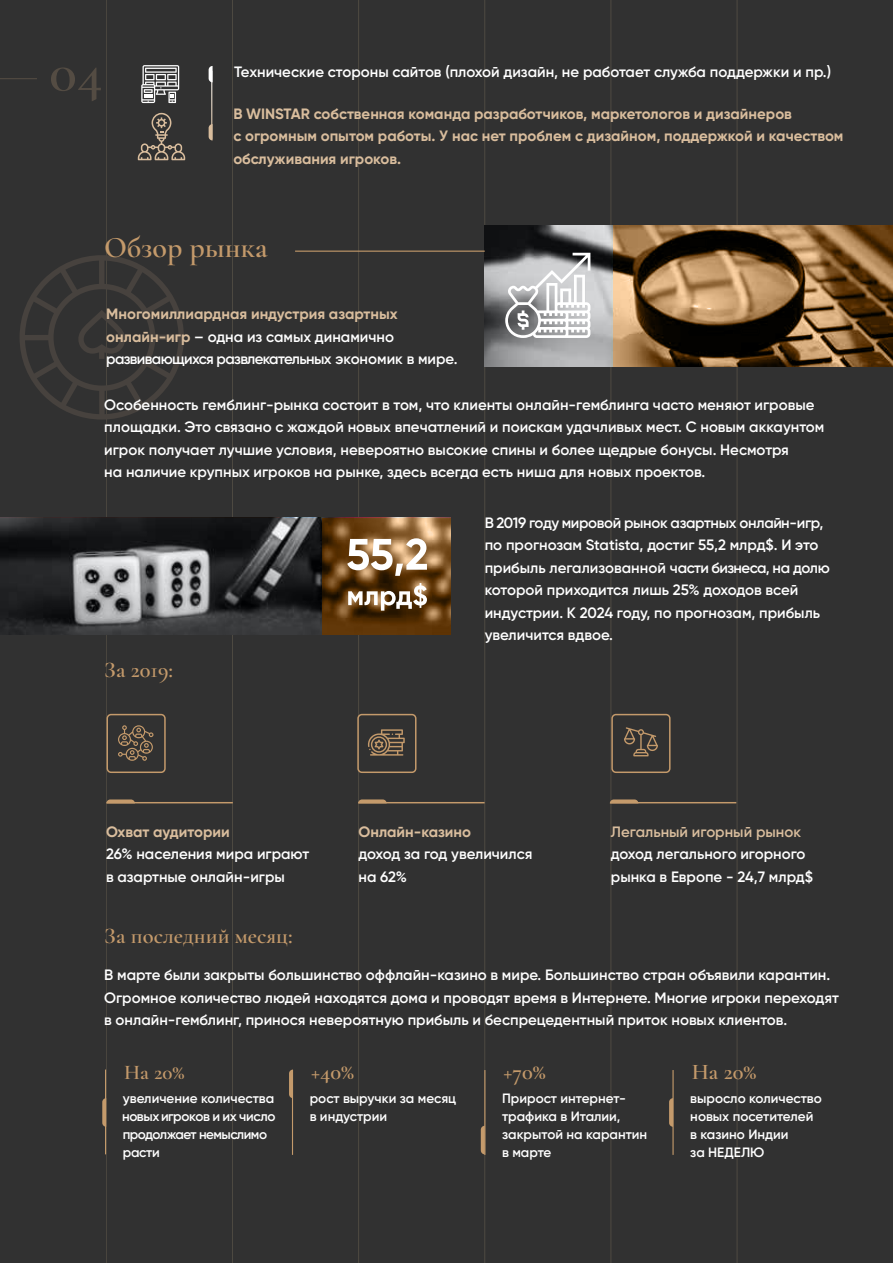
<style>
.page{position:relative;width:893px;height:1263px;background:#313131}
.page>*{position:absolute;margin:0;border:0;box-sizing:border-box;transform-origin:0 0}
.t1{font:600 57.45px "Cormorant Garamond";color:#544c43}
.t2{font:600 30px "Cormorant Garamond";color:#c49a6b}
.t3{font:600 22.5px "Cormorant Garamond";color:#c49a6b}
.t4{font:600 21px "Cormorant Garamond";color:#c49a6b}
.t5{font:600 15px/22.5px "Gilroy";color:#fff}
.t6{font:700 15px/22.5px "Gilroy";color:#d9bd9d}
.t7{font:600 15px/22.5px "Gilroy";letter-spacing:-.04em;color:#fff}
.t8{font:600 15px "Gilroy";color:#d9bd9d}
.t9{font:600 13.5px/18px "Gilroy";color:#fff}
.t10{font:600 13.5px/18px "Gilroy";letter-spacing:-.02em;color:#fff}
.s1{font-weight:700;color:#d9bd9d}
</style>
<div class="page">
<hr style="left:106px;top:0;width:1px;height:1263px;background:#cab387">
<hr style="left:232px;top:0;width:1px;height:1263px;background:#cab387">
<hr style="left:358px;top:0;width:1px;height:1263px;background:#cab387">
<hr style="left:484px;top:0;width:1px;height:1263px;background:#cab387">
<hr style="left:611px;top:0;width:1px;height:1263px;background:#cab387">
<hr style="left:737px;top:0;width:1px;height:1263px;background:#cab387">
<svg style="left:20px;top:255px;width:164px;height:165px"></svg>
<svg style="left:612px;top:225px;width:281px;height:141px;background:#795b39"></svg>
<svg style="left:485px;top:225px;width:126px;height:141px;background:#7d7e80"></svg>
<svg style="left:0;top:518px;width:323px;height:116px"></svg>
<svg style="left:323px;top:518px;width:128px;height:116px;background:#6e471c"></svg>
<hr style="left:295px;top:251px;width:190px;height:1px;background:#c49a6b">
<svg style="left:118px;top:725px;width:35px;height:36px"></svg>
<div style="left:106px;top:714px;width:60px;height:59px;border:2px solid #c49a6b;border-radius:4px"></div>
<div style="left:357px;top:714px;width:59px;height:59px;border:2px solid #c49a6b;border-radius:4px"></div>
<div style="left:611px;top:714px;width:60px;height:59px;border:2px solid #c49a6b;border-radius:4px"></div>
<svg style="left:624px;top:727px;width:34px;height:29px"></svg>
<svg style="left:368px;top:729px;width:37px;height:27px"></svg>
<hr style="left:105px;top:1069px;width:1px;height:85px;background:#c49a6b">
<hr style="left:292px;top:1070px;width:1px;height:85px;background:#c49a6b">
<hr style="left:484px;top:1070px;width:1px;height:85px;background:#c49a6b">
<hr style="left:672px;top:1070px;width:2px;height:85px;background:#c49a6b">
<svg style="left:102px;top:1098px;width:3px;height:29px"></svg>
<svg style="left:289px;top:1069px;width:4px;height:29px"></svg>
<svg style="left:481px;top:1126px;width:3px;height:28px"></svg>
<svg style="left:669px;top:1098px;width:4px;height:29px"></svg>
<hr style="left:107px;top:802px;width:126px;height:1px;background:#c49a6b">
<svg style="left:106px;top:799px;width:29px;height:4px"></svg>
<hr style="left:358px;top:802px;width:127px;height:1px;background:#c49a6b">
<svg style="left:358px;top:799px;width:29px;height:4px"></svg>
<hr style="left:610px;top:802px;width:126px;height:1px;background:#c49a6b">
<svg style="left:610px;top:799px;width:28px;height:3px"></svg>
<hr style="left:0;top:78px;width:37px;height:1px;background:#544c43">
<hr style="left:211px;top:71px;width:1px;height:68px;background:#fff">
<svg style="left:209px;top:66px;width:4px;height:16px"></svg>
<svg style="left:209px;top:124px;width:4px;height:16px"></svg>
<svg style="left:505px;top:253px;width:85px;height:85px;background:#bfc0c1"></svg>
<svg style="left:141px;top:65px;width:38px;height:38px"></svg>
<svg style="left:138px;top:113px;width:47px;height:47px"></svg>
<svg style="left:347px;top:538px;width:80px;height:38px;background:#bda589"></svg>
<svg style="left:348px;top:583px;width:79px;height:28px;background:#8e785f"></svg>
<h1 class="t1" style="left:49px;top:36px;width:55px">04</h1>
<p class="t5" style="left:234px;top:60px;width:598px">Технические стороны сайтов (плохой дизайн, не работает служба поддержки и пр.)</p>
<p class="t6" style="left:233px;top:102px;width:612px">В WINSTAR собственная команда разработчиков, маркетологов и дизайнеров<br>с огромным опытом работы. У нас нет проблем с дизайном, поддержкой и качеством обслуживания игроков.</p>
<h2 class="t2" style="left:104px;top:229px;width:165px">Обзор рынка</h2>
<p class="t7" style="left:106px;top:303px;width:353px"><span class="s1">Многомиллиардная индустрия азартных онлайн-игр</span> – одна из самых динамично развивающихся развлекательных экономик в мире.</p>
<p class="t5" style="left:104px;top:393px;width:722px">Особенность гемблинг-рынка состоит в том, что клиенты онлайн-гемблинга часто меняют игровые площадки. Это связано с жаждой новых впечатлений и поискам удачливых мест. С новым аккаунтом игрок получает лучшие условия, невероятно высокие спины и более щедрые бонусы. Несмотря<br>на наличие крупных игроков на рынке, здесь всегда есть ниша для новых проектов.</p>
<h3 class="t3" style="left:104px;top:656px;width:70px">За 2019:</h3>
<p class="t5" style="left:485px;top:511px;width:346px">В 2019 году мировой рынок азартных онлайн-игр, по прогнозам Statista, достиг 55,2 млрд$. И это прибыль легализованной части бизнеса, на долю которой приходится лишь 25% доходов всей индустрии. К 2024 году, по прогнозам, прибыль увеличится вдвое.</p>
<p class="t6" style="left:106px;top:820px;width:125px">Охват аудитории</p>
<p class="t5" style="left:106px;top:843px;width:205px">26% населения мира играют в азартные онлайн-игры</p>
<h3 class="t3" style="left:104px;top:922px;width:190px">За последний месяц:</h3>
<p class="t6" style="left:358px;top:820px;width:114px">Онлайн-казино</p>
<p class="t5" style="left:358px;top:843px;width:175px">доход за год увеличился на 62%</p>
<p class="t8" style="left:611px;top:822px;width:192px">Легальный игорный рынок</p>
<p class="t5" style="left:611px;top:843px;width:204px">доход легального игорного рынка в Европе - 24,7 млрд$</p>
<p class="t5" style="left:104px;top:963px;width:736px">В марте были закрыты большинство оффлайн-казино в мире. Большинство стран объявили карантин.<br>Огромное количество людей находятся дома и проводят время в Интернете. Многие игроки переходят в онлайн-гемблинг, принося невероятную прибыль и беспрецедентный приток новых клиентов.</p>
<h3 class="t4" style="left:124px;top:1060px;width:62px">На 20%</h3>
<h3 class="t3" style="left:311px;top:1058px;width:44px">+40%</h3>
<p class="t9" style="left:310px;top:1089px;width:148px">рост выручки за месяц в индустрии</p>
<p class="t10" style="left:122px;top:1089px;width:155px">увеличение количества новыхигроков и их число продолжает немыслимо расти</p>
<h3 class="t3" style="left:504px;top:1058px;width:44px">+70%</h3>
<p class="t9" style="left:502px;top:1089px;width:147px">Прирост интернет&shy;трафика в Италии, закрытой на карантин в марте</p>
<h3 class="t3" style="left:692px;top:1058px;width:66px">На 20%</h3>
<p class="t9" style="left:690px;top:1089px;width:133px">выросло количество новых посетителей в казино Индии<br>за НЕДЕЛЮ</p>
</div>
